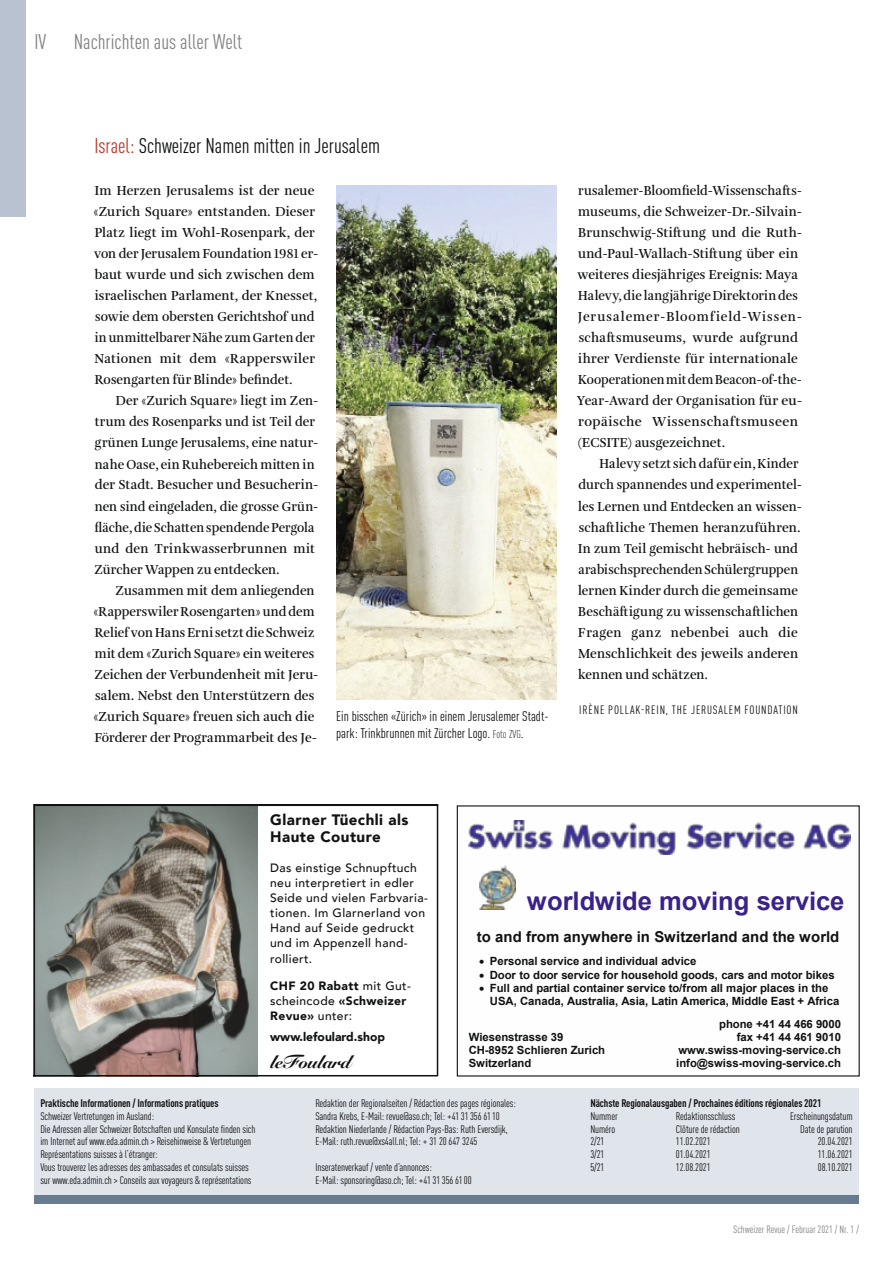
<style>
.page{position:relative;width:893px;height:1263px;background:#fff}
.page>*{position:absolute;margin:0;border:0;box-sizing:border-box;transform-origin:0 0}
.t1{font:700 25.5px "Arial";color:#3a218b}
.t2{font:condensed 21px "DINOT";color:#111212}
.t3{font:condensed 21px "DINOT";color:#828282}
.t4{font:900 18.15px "Snell Roundhand";letter-spacing:-.01em;color:#111212}
.t5{font:900 15.15px/16.6px "Avenir";letter-spacing:.03em;color:#111212}
.t6{font:700 15px "Arial";color:#111212}
.t7{font:condensed 13.8px/17.7px "DINOT";color:#111212}
.t8{font:600 13.5px/21px "Amalia Pro";letter-spacing:.01em;color:#111212;scale:.94 1}
.t9{font:600 13.5px/21px "Amalia Pro";letter-spacing:.01em;color:#111212;scale:.96 1}
.t10{font:600 13.5px/21px "Amalia Pro";letter-spacing:.01em;color:#111212}
.t11{font:500 12.15px/15.1px "Avenir";letter-spacing:.03em;color:#111212}
.t12{font:900 12.15px/15.1px "Avenir";letter-spacing:.03em;color:#111212}
.t13{font:900 12.15px "Avenir";color:#111212}
.t14{font:condensed 12px "DINOT";letter-spacing:.07em;color:#111212}
.t15{font:700 11.4px/12.8px "Arial";color:#111212}
.t16{font:condensed 10.8px/12.8px "DINOT";letter-spacing:-.01em;color:#111212}
.t17{font:700 condensed 10.8px "DINOT";letter-spacing:-.01em;color:#111212}
.t18{font:condensed 10.5px "DINOT";color:#828282}
.s1{color:#bf372c}
.s2{font-weight:300;font-size:11.25px}
.s3{font-weight:500}
</style>
<div class="page">
<div style="left:0;top:0;width:26px;height:216px;background:#b9c2d0"></div>
<div style="left:34px;top:1088px;width:825px;height:115px;background:#e0e4eb"></div>
<div style="left:34px;top:1195px;width:825px;height:8px;background:#687c91"></div>
<div style="left:457px;top:805px;width:403px;height:271px;border:1px solid #111212"></div>
<img style="left:469px;top:820px;width:381px;height:34px">
<img style="left:479px;top:865px;width:37px;height:45px">
<img style="left:35px;top:806px;width:222px;height:269px">
<hr style="left:34px;top:804px;width:404px;height:2px;background:#111212">
<hr style="left:34px;top:1075px;width:403px;height:1px;background:#111212">
<hr style="left:34px;top:805px;width:1px;height:271px;background:#111212">
<hr style="left:437px;top:805px;width:1px;height:271px;background:#111212">
<img style="left:336px;top:186px;width:220px;height:513px">
<h2 class="t3" style="left:35px;top:34px;width:13px">IV</h2>
<h2 class="t3" style="left:74px;top:34px;width:170px">Nachrichten aus aller Welt</h2>
<h2 class="t2" style="left:94px;top:138px;width:287px"><span class="s1">Israel:</span> Schweizer Namen mitten in Jerusalem</h2>
<p class="t10" style="left:93px;top:182px;width:227px">Im Herzen Jerusalems ist der neue «Zurich Square» entstanden. Dieser Platz liegt im Wohl-Rosenpark, der von der Jerusalem Foundation 1981 er&shy;baut wurde und sich zwischen dem israelischen Parlament, der Knesset, sowie dem obersten Gerichtshof und inunmittelbarer Nähe zumGartender Nationen mit dem «Rapperswiler Rosengarten für Blinde» befindet.</p>
<p class="t9" style="left:94px;top:392px;width:235px;text-indent:22px">Der «Zurich Square» liegt im Zen&shy;trum des Rosenparks und ist Teil der grünen Lunge Jerusalems, eine natur&shy;nahe Oase, ein Ruhebereich mitten in der Stadt. Besucher und Besucherin&shy;nen sind eingeladen, die grosse Grün&shy;fläche, die Schatten spendende Pergola und den Trinkwasserbrunnen mit Zürcher Wappen zu entdecken.</p>
<p class="t9" style="left:93px;top:581px;width:236px;text-indent:22px">Zusammen mit dem anliegenden «Rapperswiler Rosengarten» und dem Relief von Hans Erni setzt die Schweiz mit dem «Zurich Square» ein weiteres Zeichen der Verbundenheit mit Jeru&shy;salem. Nebst den Unterstützern des «Zurich Square» freuen sich auch die Förderer der Programmarbeit des Je-</p>
<p class="t7" style="left:336px;top:708px;width:214px">Ein bisschen «Zürich» in einem Jerusalemer Stadt&shy;park: Trinkbrunnen mit Zürcher Logo. <span class="s2">Foto ZVG</span>.</p>
<p class="t8" style="left:577px;top:182px;width:241px">rusalemer-Bloomfield-Wissenschafts&shy;museums, die Schweizer-Dr.-Silvain-Brunschwig-Stiftung und die Ruth&shy;und-Paul-Wallach-Stiftung über ein weiteres diesjähriges Ereignis: Maya Halevy, die langjährige Direktorindes Jerusalemer-Bloomfield-Wissen&shy;schaftsmuseums, wurde aufgrund ihrer Verdienste für internationale KooperationenmitdemBeacon-of-the-Year-Award der Organisation für eu&shy;ropäische Wissenschaftsmuseen (ECSITE) ausgezeichnet.</p>
<p class="t8" style="left:578px;top:455px;width:240px;text-indent:21px">Halevy setzt sichdafür ein,Kinder durch spannendes und experimentel&shy;les Lernen und Entdecken an wissen&shy;schaftliche Themen heranzuführen.<br>In zum Teil gemischt hebräisch- und arabischsprechendenSchülergruppen lernen Kinder durch die gemeinsame Beschäftigung zu wissenschaftlichen Fragen ganz nebenbei auch die Menschlichkeit des jeweils anderen kennen und schätzen.</p>
<p class="t14" style="left:579px;top:705px;width:220px">IRÈNE POLLAK-REIN, THE JERUSALEM FOUNDATION</p>
<p class="t17" style="left:40px;top:1099px;width:180px">Praktische Informationen / Informations pratiques</p>
<p class="t16" style="left:40px;top:1111px;width:217px">Schweizer Vertretungen im Ausland:<br>Die Adressen aller Schweizer Botschaften und Konsulate finden sich im Internet auf www.eda.admin.ch &gt; Reisehinweise &amp; Vertretungen Représentations suisses à l‘étranger:<br>Vous trouverez les adresses des ambassades et consulats suisses sur www.eda.admin.ch &gt; Conseils aux voyageurs &amp; représentations</p>
<p class="t5" style="left:270px;top:811px;width:140px">Glarner Tüechli als<br>Haute Couture</p>
<p class="t11" style="left:270px;top:861px;width:159px">Das einstige Schnupftuch neu interpretiert in edler<br>Seide und vielen Farbvaria&shy;tionen. Im Glarnerland von<br>Hand auf Seide gedruckt und im Appenzell hand&shy;rolliert.</p>
<p class="t12" style="left:270px;top:978px;width:142px">CHF 20 Rabatt <span class="s3">mit Gut&shy;scheincode</span> «Schweizer<br>Revue» <span class="s3">unter:</span></p>
<p class="t13" style="left:270px;top:1026px;width:116px">www.lefoulard.shop</p>
<h3 class="t4" style="left:270px;top:1051px;width:82px">leFoulard</h3>
<h1 class="t1" style="left:527px;top:892px;width:319px">worldwide moving service</h1>
<p class="t6" style="left:477px;top:931px;width:364px">to and from anywhere in Switzerland and the world</p>
<p class="t15" style="left:479px;top:956px;width:219px">• Personal service and individual advice</p>
<p class="t15" style="left:479px;top:969px;width:357px">• Door to door service for household goods, cars and motor bikes</p>
<p class="t15" style="left:490px;top:983px;width:351px;text-indent:-11px">• Full and partial container service to/from all major places in the<br>USA, Canada, Australia, Asia, Latin America, Middle East + Africa</p>
<p class="t15" style="left:719px;top:1019px;width:123px">phone +41 44 466 9000</p>
<p class="t15" style="left:469px;top:1032px;width:96px">Wiesenstrasse 39</p>
<p class="t15" style="left:737px;top:1032px;width:106px">fax +41 44 461 9010</p>
<p class="t15" style="left:469px;top:1045px;width:138px">CH-8952 Schlieren Zurich</p>
<p class="t15" style="left:678px;top:1045px;width:164px">www.swiss-moving-service.ch</p>
<p class="t15" style="left:469px;top:1058px;width:64px">Switzerland</p>
<p class="t15" style="left:676px;top:1058px;width:166px">info@swiss-moving-service.ch</p>
<p class="t16" style="left:315px;top:1098px;width:202px">Redaktion der Regionalseiten / Rédaction des pages régionales:<br>Sandra Krebs, E-Mail: revue@aso.ch; Tel: +4131356 6110<br>Redaktion Niederlande / Rédaction Pays-Bas: Ruth Eversdijk, E-Mail: ruth.revue@xs4all.nl; Tel: + 31 20 647 3245</p>
<p class="t16" style="left:315px;top:1162px;width:158px">Inseratenverkauf / vente d’annonces:<br>E-Mail: sponsoring@aso.ch; Tel: +4131356 6100</p>
<p class="t17" style="left:590px;top:1099px;width:232px">Nächste Regionalausgaben / Prochaines éditions régionales 2021</p>
<p class="t16" style="left:590px;top:1111px;width:29px">Nummer</p>
<p class="t16" style="left:676px;top:1111px;width:61px">Redaktionsschluss</p>
<p class="t16" style="left:790px;top:1111px;width:64px">Erscheinungsdatum</p>
<p class="t16" style="left:590px;top:1123px;width:26px">Numéro</p>
<p class="t16" style="left:676px;top:1123px;width:65px">Clôture de rédaction</p>
<p class="t16" style="left:800px;top:1123px;width:54px">Date de parution</p>
<p class="t16" style="left:590px;top:1136px;width:16px">2/21</p>
<p class="t16" style="left:676px;top:1136px;width:36px">11.02.2021</p>
<p class="t16" style="left:818px;top:1136px;width:36px">20.04.2021</p>
<p class="t16" style="left:590px;top:1149px;width:16px">3/21</p>
<p class="t16" style="left:676px;top:1149px;width:36px">01.04.2021</p>
<p class="t16" style="left:818px;top:1149px;width:36px">11.06.2021</p>
<p class="t16" style="left:590px;top:1162px;width:16px">5/21</p>
<p class="t16" style="left:676px;top:1162px;width:36px">12.08.2021</p>
<p class="t16" style="left:818px;top:1162px;width:36px">08.10.2021</p>
<p class="t18" style="left:733px;top:1225px;width:127px">Schweizer Revue / Februar 2021 / Nr. 1 /</p>
</div>
